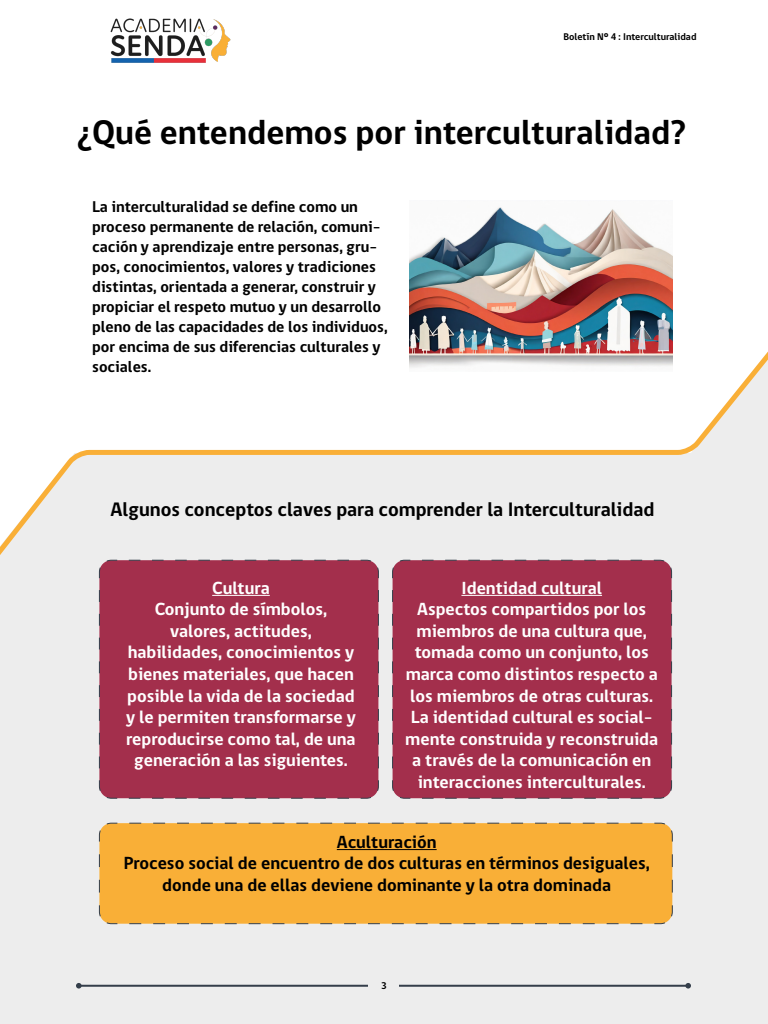
<style>
.page{position:relative;width:768px;height:1024px;background:#fff}
.page>*{position:absolute;margin:0;border:0;box-sizing:border-box;transform-origin:0 0}
.t1{font:700 35px "gob CL";color:#000}
.t2{font:700 20px "gob CL";color:#000}
.t3{font:700 18px/21.6px "gob CL";color:#fff;text-align:center}
.t4{font:700 18px/21.6px "gob CL";color:#000;text-align:center}
.t5{font:700 16px/20px "gob CL";color:#000}
.t6{font:700 10px "gob CL";color:#000}
</style>
<div class="page">
<img style="left:410px;top:207px;width:263px;height:100px">
<div style="left:0;top:568px;width:768px;height:456px;background:#ededed"></div>
<svg style="left:0;top:307px;width:768px;height:261px"></svg>
<div style="left:98px;top:559px;width:281px;height:240px;background:#a32f4c"></div>
<hr style="left:212px;top:595px;width:58px;height:1px;background:#fff">
<div style="left:392px;top:559px;width:281px;height:240px;background:#a32f4c"></div>
<hr style="left:461px;top:595px;width:141px;height:1px;background:#fff">
<div style="left:98px;top:822px;width:575px;height:103px;background:#f9af37"></div>
<hr style="left:337px;top:849px;width:100px;height:1px;background:#000">
<hr style="left:79px;top:985px;width:289px;height:2px;background:#343e4a">
<svg style="left:76px;top:983px;width:6px;height:6px"></svg>
<hr style="left:399px;top:985px;width:289px;height:2px;background:#343e4a">
<svg style="left:685px;top:983px;width:6px;height:6px"></svg>
<img style="left:110px;top:18px;width:121px;height:45px">
<p class="t6" style="left:563px;top:29px;width:135px">Boletín Nº 4 : Interculturalidad</p>
<h1 class="t1" style="left:77px;top:108px;width:611px">¿Qué entendemos por interculturalidad?</h1>
<p class="t5" style="left:92px;top:197px;width:297px">La interculturalidad se define como un proceso permanente de relación, comuni&shy;cación y aprendizaje entre personas, gru&shy;pos, conocimientos, valores y tradiciones distintas, orientada a generar, construir y propiciar el respeto mutuo y un desarrollo pleno de las capacidades de los individuos, por encima de sus diferencias culturales y sociales.</p>
<p class="t2" style="left:111px;top:496px;width:546px">Algunos conceptos claves para comprender la Interculturalidad</p>
<p class="t3" style="left:126px;top:577px;width:231px">Cultura<br>Conjunto de símbolos, valores, actitudes, habilidades, conocimientos y bienes materiales, que hacen posible la vida de la sociedad y le permiten transformarse y reproducirse como tal, de una generación a las siguientes.</p>
<p class="t3" style="left:405px;top:577px;width:255px">Identidad cultural<br>Aspectos compartidos por los miembros de una cultura que, tomada como un conjunto, los marca como distintos respecto a los miembros de otras culturas.<br>La identidad cultural es social&shy;mente construida y reconstruida a través de la comunicación en interacciones interculturales.</p>
<p class="t4" style="left:124px;top:831px;width:528px">Aculturación<br>Proceso social de encuentro de dos culturas en términos desiguales, donde una de ellas deviene dominante y la otra dominada</p>
<p class="t6" style="left:381px;top:978px;width:7px">3</p>
</div>
